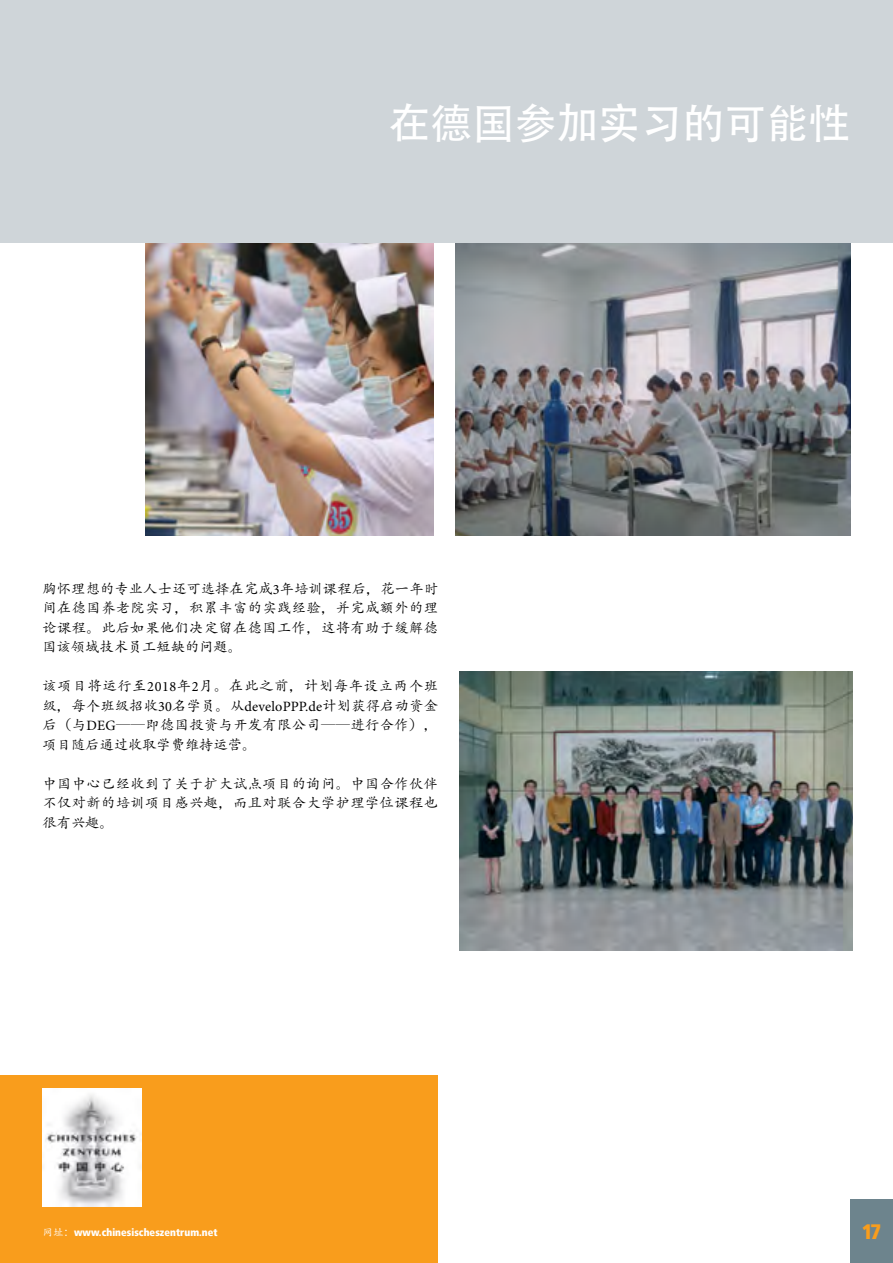
<style>
.page{position:relative;width:893px;height:1263px;background:#fff}
.page>*{position:absolute;margin:0;border:0;box-sizing:border-box;transform-origin:0 0}
.t1{font:42px "Adobe Heiti Std";color:#fff}
.t2{font:21px "Transit Fr Pos OT Bld";color:#f99d1c}
.t3{font:14.25px/19.5px "Adobe Kaiti Std";letter-spacing:.03em;color:#000;text-align:justify}
.t4{font:10.5px "Transit Fr Pos OT Bld";color:#fff}
.s1{font-family:"Minion Pro"}
.s2{font-family:"Adobe Kaiti Std"}
</style>
<div class="page">
<div style="left:0;top:0;width:893px;height:243px;background:#cfd5d9"></div>
<div style="left:850px;top:1199px;width:43px;height:64px;background:#6d848d"></div>
<div style="left:0;top:1076px;width:438px;height:187px;background:#f99d1c"></div>
<img style="left:145px;top:243px;width:289px;height:292px">
<img style="left:43px;top:1089px;width:98px;height:118px">
<img style="left:455px;top:243px;width:395px;height:292px">
<img style="left:459px;top:672px;width:394px;height:278px">
<h1 class="t1" style="left:388px;top:98px;width:463px">在德国参加实习的可能性</h1>
<p class="t3" style="left:43px;top:579px;width:397px">胸怀理想的专业人士还可选择在完成<span class="s1">3</span>年培训课程后，花一年时间在德国养老院实习，积累丰富的实践经验，并完成额外的理论课程。此后如果他们决定留在德国工作，这将有助于缓解德国该领域技术员工短缺的问题。</p>
<p class="t3" style="left:43px;top:676px;width:397px">该项目将运行至<span class="s1">2018</span>年<span class="s1">2</span>月。在此之前，计划每年设立两个班级，每个班级招收<span class="s1">30</span>名学员。从<span class="s1">develoPPP.de</span>计划获得启动资金后（与<span class="s1">DEG</span>——即德国投资与开发有限公司——进行合作），项目随后通过收取学费维持运营。</p>
<p class="t3" style="left:43px;top:774px;width:397px">中国中心已经收到了关于扩大试点项目的询问。中国合作伙伴不仅对新的培训项目感兴趣，而且对联合大学护理学位课程也很有兴趣。</p>
<p class="t4" style="left:43px;top:1226px;width:177px"><span class="s2">网址：</span>www.chinesischeszentrum.net</p>
<h2 class="t2" style="left:862px;top:1220px;width:21px">17</h2>
</div>
